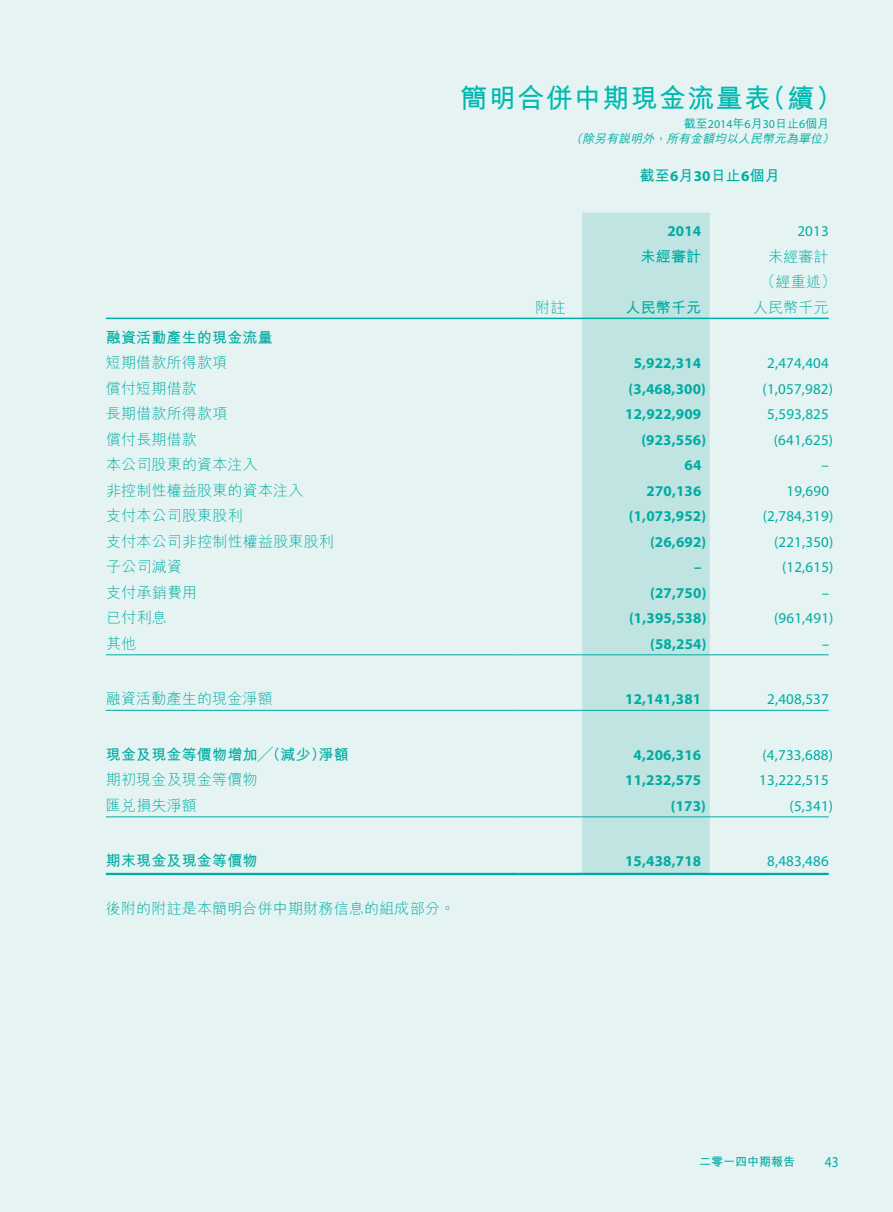
<style>
.page{position:relative;width:893px;height:1212px;background:#e5f4f3}
.page>*{position:absolute;margin:0;border:0;box-sizing:border-box;transform-origin:0 0}
.t1{font:700 27px "M Hei HK";letter-spacing:.05em;color:#00b8b0}
.t2{font:300 15px/25.5px "M Hei HK";letter-spacing:.015em;color:#00aca2;text-align:center}
.t3{font:700 15px "Myriad Pro";letter-spacing:.01em;color:#00aca2}
.t4{font:15px "Myriad Pro";letter-spacing:.015em;color:#00aca2}
.t5{font:700 15px/25.5px "M Hei HK";letter-spacing:.01em;color:#00aca2}
.t6{font:15px "Myriad Pro";letter-spacing:.015em;color:#00aca2;scale:.9 1}
.t7{font:italic 500 12px/15px "M Hei HK";color:#00aca2}
.t8{font:700 12px "M Hei HK";color:#00aca2}
.s1{font-style:normal}
.s2{font-family:"Myriad Pro";font-weight:400;font-style:normal}
.s3{font-family:"Myriad Pro"}
.s4{font-weight:300}
</style>
<div class="page">
<div style="left:582px;top:213px;width:128px;height:660px;background:#bfe4e2"></div>
<hr style="left:106px;top:318px;width:412px;height:1px;background:#00aca2">
<hr style="left:518px;top:318px;width:64px;height:1px;background:#00aca2">
<hr style="left:582px;top:318px;width:128px;height:1px;background:#00aca2">
<hr style="left:710px;top:318px;width:119px;height:1px;background:#00aca2">
<hr style="left:106px;top:654px;width:412px;height:1px;background:#00aca2">
<hr style="left:518px;top:654px;width:64px;height:1px;background:#00aca2">
<hr style="left:582px;top:654px;width:128px;height:1px;background:#00aca2">
<hr style="left:710px;top:654px;width:119px;height:1px;background:#00aca2">
<hr style="left:106px;top:710px;width:412px;height:1px;background:#00aca2">
<hr style="left:518px;top:710px;width:64px;height:1px;background:#00aca2">
<hr style="left:582px;top:710px;width:128px;height:1px;background:#00aca2">
<hr style="left:710px;top:710px;width:119px;height:1px;background:#00aca2">
<hr style="left:106px;top:816px;width:412px;height:1px;background:#00aca2">
<hr style="left:518px;top:816px;width:64px;height:1px;background:#00aca2">
<hr style="left:582px;top:816px;width:128px;height:1px;background:#00aca2">
<hr style="left:710px;top:816px;width:119px;height:1px;background:#00aca2">
<hr style="left:106px;top:873px;width:412px;height:2px;background:#00aca2">
<hr style="left:518px;top:873px;width:64px;height:2px;background:#00aca2">
<hr style="left:582px;top:873px;width:128px;height:2px;background:#00aca2">
<hr style="left:710px;top:873px;width:119px;height:2px;background:#00aca2">
<p class="t1" style="left:461px;top:78px;width:384px">簡明合併中期現金流量表（續）</p>
<p class="t7" style="left:570px;top:115px;width:269px;text-indent:114px"><span class="s1">截至</span><span class="s2">2014</span><span class="s1">年</span><span class="s2">6</span><span class="s1">月</span><span class="s2">30</span><span class="s1">日止</span><span class="s2">6</span><span class="s1">個月</span>（除另有說明外，所有金額均以人民幣元為單位）</p>
<p class="t5" style="left:640px;top:162px;width:142px">截至<span class="s3">6</span>月<span class="s3">30</span>日止<span class="s3">6</span>個月</p>
<p class="t3" style="left:667px;top:223px;width:35px">2014</p>
<p class="t4" style="left:797px;top:223px;width:33px">2013</p>
<p class="t5" style="left:641px;top:242px;width:62px">未經審計</p>
<p class="t2" style="left:760px;top:243px;width:77px">未經審計（經重述）</p>
<p class="t5" style="left:106px;top:323px;width:168px">融資活動產生的現金流量<span class="s4">短期借款所得款項</span></p>
<p class="t2" style="left:535px;top:294px;width:32px">附註</p>
<p class="t5" style="left:625px;top:293px;width:77px">人民幣千元</p>
<p class="t2" style="left:753px;top:294px;width:77px">人民幣千元</p>
<p class="t3" style="left:634px;top:355px;width:69px">5,922,314</p>
<p class="t4" style="left:767px;top:355px;width:63px">2,474,404</p>
<p class="t2" style="left:106px;top:375px;width:92px">償付短期借款</p>
<p class="t3" style="left:629px;top:380px;width:79px">(3,468,300)</p>
<p class="t4" style="left:762px;top:380px;width:72px">(1,057,982)</p>
<p class="t2" style="left:106px;top:400px;width:123px">長期借款所得款項</p>
<p class="t3" style="left:625px;top:406px;width:78px">12,922,909</p>
<p class="t4" style="left:767px;top:406px;width:63px">5,593,825</p>
<p class="t2" style="left:106px;top:426px;width:92px">償付長期借款</p>
<p class="t3" style="left:641px;top:431px;width:66px">(923,556)</p>
<p class="t4" style="left:774px;top:431px;width:61px">(641,625)</p>
<p class="t2" style="left:106px;top:451px;width:153px">本公司股東的資本注入</p>
<p class="t3" style="left:685px;top:457px;width:18px">64</p>
<p class="t4" style="left:821px;top:457px;width:9px">–</p>
<p class="t2" style="left:106px;top:477px;width:199px">非控制性權益股東的資本注入</p>
<p class="t3" style="left:646px;top:482px;width:56px">270,136</p>
<p class="t4" style="left:786px;top:482px;width:44px">19,690</p>
<p class="t2" style="left:106px;top:502px;width:138px">支付本公司股東股利</p>
<p class="t3" style="left:629px;top:508px;width:79px">(1,073,952)</p>
<p class="t4" style="left:763px;top:508px;width:72px">(2,784,319)</p>
<p class="t2" style="left:106px;top:528px;width:229px">支付本公司非控制性權益股東股利</p>
<p class="t3" style="left:650px;top:533px;width:58px">(26,692)</p>
<p class="t4" style="left:774px;top:533px;width:61px">(221,350)</p>
<p class="t2" style="left:106px;top:553px;width:77px">子公司減資</p>
<p class="t3" style="left:694px;top:559px;width:9px">–</p>
<p class="t4" style="left:782px;top:559px;width:53px">(12,615)</p>
<p class="t2" style="left:106px;top:579px;width:92px">支付承銷費用</p>
<p class="t3" style="left:650px;top:584px;width:58px">(27,750)</p>
<p class="t4" style="left:822px;top:584px;width:9px">–</p>
<p class="t2" style="left:106px;top:604px;width:62px">已付利息</p>
<p class="t3" style="left:629px;top:610px;width:79px">(1,395,538)</p>
<p class="t4" style="left:774px;top:610px;width:61px">(961,491)</p>
<p class="t2" style="left:106px;top:630px;width:32px">其他</p>
<p class="t3" style="left:650px;top:635px;width:58px">(58,254)</p>
<p class="t4" style="left:822px;top:635px;width:9px">–</p>
<p class="t2" style="left:106px;top:685px;width:168px">融資活動產生的現金淨額</p>
<p class="t3" style="left:625px;top:691px;width:78px">12,141,381</p>
<p class="t4" style="left:767px;top:691px;width:63px">2,408,537</p>
<p class="t5" style="left:106px;top:740px;width:244px">現金及現金等價物增加╱（減少）淨額</p>
<p class="t3" style="left:634px;top:746px;width:69px">4,206,316</p>
<p class="t4" style="left:762px;top:746px;width:72px">(4,733,688)</p>
<p class="t2" style="left:106px;top:766px;width:153px">期初現金及現金等價物</p>
<p class="t3" style="left:625px;top:772px;width:78px">11,232,575</p>
<p class="t4" style="left:759px;top:772px;width:71px">13,222,515</p>
<p class="t2" style="left:106px;top:792px;width:92px">匯兌損失淨額</p>
<p class="t3" style="left:671px;top:797px;width:37px">(173)</p>
<p class="t4" style="left:790px;top:797px;width:45px">(5,341)</p>
<p class="t5" style="left:106px;top:847px;width:153px">期末現金及現金等價物</p>
<p class="t3" style="left:625px;top:853px;width:78px">15,438,718</p>
<p class="t4" style="left:767px;top:853px;width:63px">8,483,486</p>
<p class="t2" style="left:106px;top:895px;width:351px">後附的附註是本簡明合併中期財務信息的組成部分。</p>
<p class="t8" style="left:699px;top:1153px;width:98px">二零一四中期報告</p>
<p class="t6" style="left:825px;top:1153px;width:17px">43</p>
</div>
